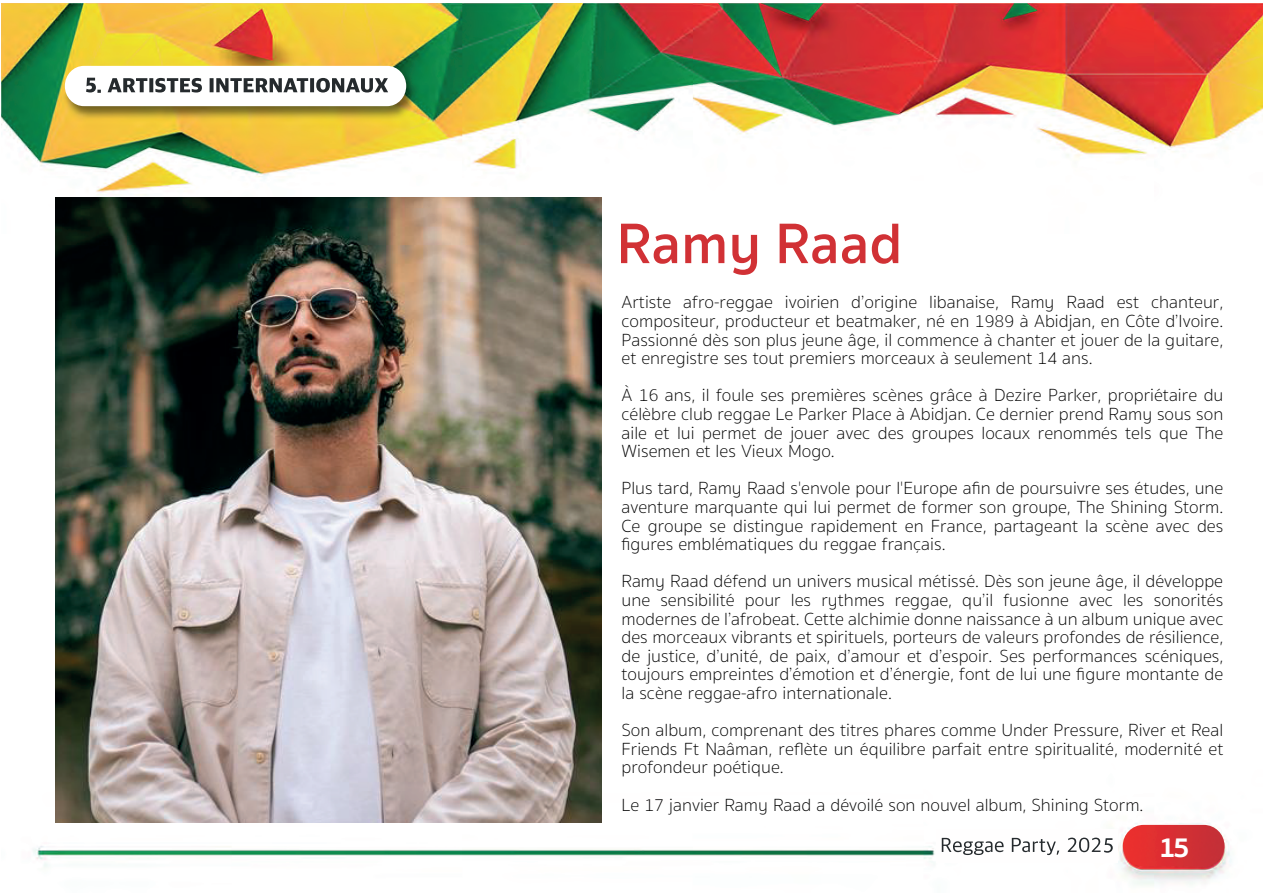
<style>
.page{position:relative;width:1263px;height:893px;background:#fff}
.page>*{position:absolute;margin:0;border:0;box-sizing:border-box;transform-origin:0 0}
.t1{font:600 58.5px "Sukhumvit Set";color:#d13135}
.t2{font:700 28.5px "Sukhumvit Set";color:#fff}
.t3{font:100 18px/18.6px "Sukhumvit Set";color:#000001;text-align:justify}
</style>
<div class="page">
<img style="left:1px;top:3px;width:1262px;height:882px">
<img style="left:65px;top:66px;width:341px;height:40px">
<img style="left:86px;top:78px;width:302px;height:15px">
<img style="left:1123px;top:825px;width:101px;height:41px">
<img style="left:55px;top:198px;width:546px;height:624px">
<div style="left:936px;top:829px;width:182px;height:34px;background:#fffefe"></div>
<img style="left:942px;top:838px;width:158px;height:17px">
<svg style="left:1104px;top:838px;width:9px;height:15px"></svg>
<h1 class="t1" style="left:617px;top:201px;width:287px">Ramy Raad</h1>
<p class="t3" style="left:621px;top:294px;width:603px">Artiste afro-reggae ivoirien d’origine libanaise, Ramy Raad est chanteur, compositeur, producteur et beatmaker, né en 1989 à Abidjan, en Côte d’Ivoire.<br>Passionné dès son plus jeune âge, il commence à chanter et jouer de la guitare, et enregistre ses tout premiers morceaux à seulement 14 ans.</p>
<p class="t3" style="left:621px;top:387px;width:603px">À 16 ans, il foule ses premières scènes grâce à Dezire Parker, propriétaire du célèbre club reggae Le Parker Place à Abidjan. Ce dernier prend Ramy sous son aile et lui permet de jouer avec des groupes locaux renommés tels que The Wisemen et les Vieux Mogo.</p>
<p class="t3" style="left:621px;top:480px;width:603px">Plus tard, Ramy Raad s'envole pour l'Europe afin de poursuivre ses études, une aventure marquante qui lui permet de former son groupe, The Shining Storm.<br>Ce groupe se distingue rapidement en France, partageant la scène avec des figures emblématiques du reggae français.</p>
<p class="t3" style="left:621px;top:573px;width:603px">Ramy Raad défend un univers musical métissé. Dès son jeune âge, il développe une sensibilité pour les rythmes reggae, qu’il fusionne avec les sonorités modernes de l’afrobeat. Cette alchimie donne naissance à un album unique avec des morceaux vibrants et spirituels, porteurs de valeurs profondes de résilience, de justice, d’unité, de paix, d’amour et d’espoir. Ses performances scéniques, toujours empreintes d’émotion et d’énergie, font de lui une figure montante de la scène reggae-afro internationale.</p>
<p class="t3" style="left:621px;top:721px;width:603px">Son album, comprenant des titres phares comme Under Pressure, River et Real Friends Ft Naâman, reflète un équilibre parfait entre spiritualité, modernité et profondeur poétique.</p>
<p class="t3" style="left:621px;top:796px;width:523px">Le 17 janvier Ramy Raad a dévoilé son nouvel album, Shining Storm.</p>
<h2 class="t2" style="left:1159px;top:826px;width:32px">15</h2>
</div>
